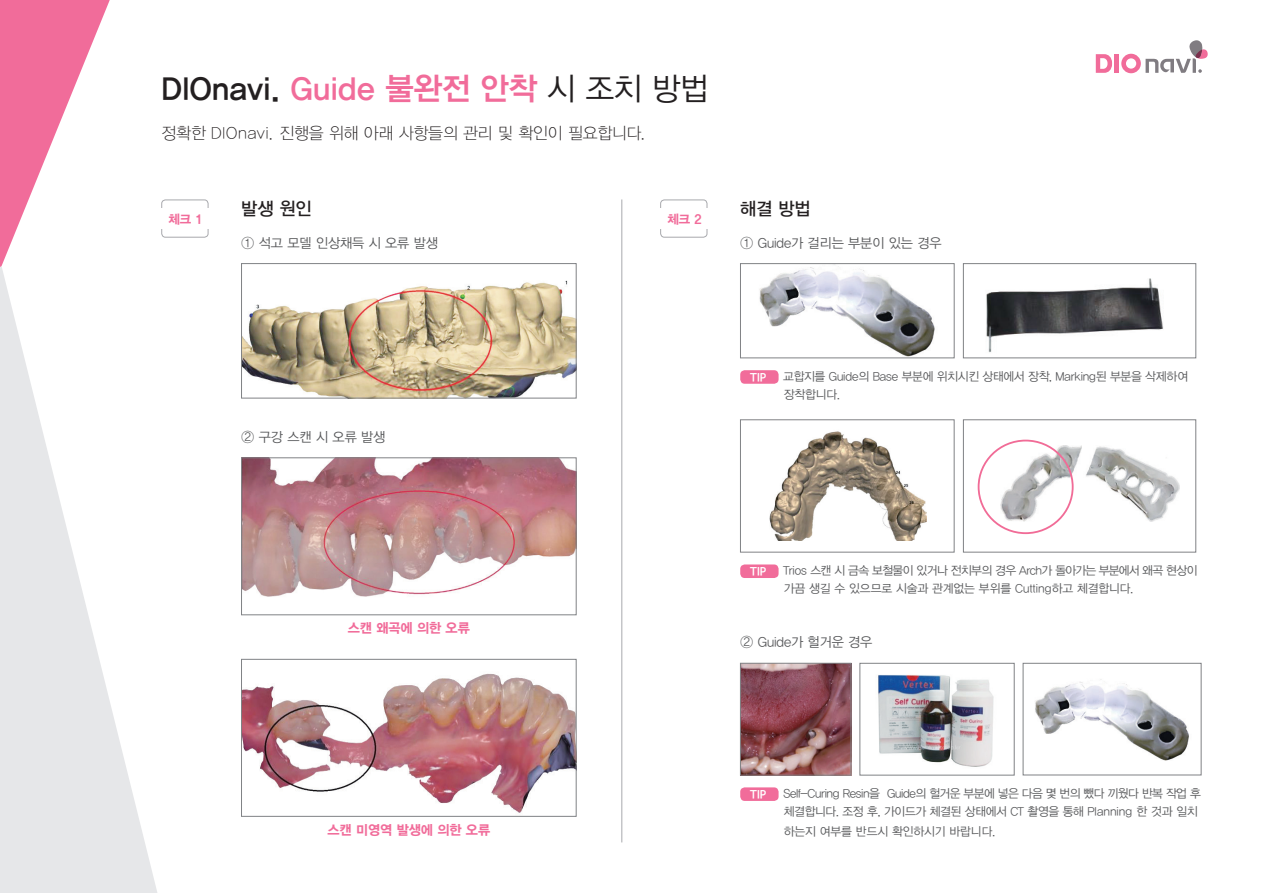
<style>
.page{position:relative;width:1263px;height:893px;background:#fff}
.page>*{position:absolute;margin:0;border:0;box-sizing:border-box;transform-origin:0 0}
.t1{font:31.5px "YDIYGO340";letter-spacing:.01em;color:#f16c9a}
.t2{font:18px "YDIYGO330";letter-spacing:-.01em;color:#231f20}
.t3{font:16.5px "YDIYGO310";letter-spacing:-.01em;color:#231f20}
.t4{font:13.5px "YDIYGO320";letter-spacing:-.01em;color:#57585a}
.t5{font:13.5px "YDIYGO350";letter-spacing:-.01em;color:#f16c9a}
.t6{font:12.75px "YDIYGO350";color:#f16c9a}
.t7{font:12px/18.1px "YDIYGO320";letter-spacing:-.01em;color:#57585a}
.t8{font:12px/18.1px "YDIYGO320";letter-spacing:-.03em;color:#57585a}
.t9{font:700 10.8px "Nanum Barun Gothic";letter-spacing:.02em;color:#fff}
.s1{color:#231f20}
.s2{font-family:"YDIYGO320";color:#231f20}
</style>
<div class="page">
<svg style="left:0;top:295px;width:157px;height:598px;fill:#e6e7e9"></svg>
<svg style="left:0;top:0;width:110px;height:295px"></svg>
<svg style="left:1096px;top:54px;width:16px;height:19px"></svg>
<div style="left:1114px;top:54px;width:5px;height:19px;background:#f16c9a"></div>
<svg style="left:1121px;top:40px;width:87px;height:33px"></svg>
<div style="left:161px;top:199px;width:48px;height:39px;border:1px solid #a8a9ad;border-radius:4px"></div>
<div style="left:157px;top:208px;width:55px;height:21px;background:#fff"></div>
<img style="left:243px;top:280px;width:331px;height:116px">
<div style="left:241px;top:263px;width:335px;height:135px;border:1px solid #808285"></div>
<img style="left:243px;top:460px;width:331px;height:137px">
<div style="left:241px;top:458px;width:335px;height:157px;border:1px solid #808285"></div>
<hr style="left:621px;top:199px;width:1px;height:643px;background:#a8a9ad">
<div style="left:660px;top:199px;width:47px;height:39px;border:1px solid #a8a9ad;border-radius:4px"></div>
<div style="left:656px;top:208px;width:55px;height:21px;background:#fff"></div>
<img style="left:878px;top:675px;width:116px;height:92px">
<img style="left:742px;top:665px;width:107px;height:108px">
<div style="left:740px;top:663px;width:111px;height:112px;border:1px solid #808285"></div>
<img style="left:1035px;top:679px;width:154px;height:82px">
<div style="left:1023px;top:663px;width:178px;height:112px;border:1px solid #808285"></div>
<img style="left:759px;top:267px;width:176px;height:89px">
<div style="left:740px;top:263px;width:214px;height:95px;border:1px solid #808285"></div>
<img style="left:986px;top:278px;width:178px;height:75px">
<div style="left:963px;top:263px;width:233px;height:95px;border:1px solid #808285"></div>
<div style="left:740px;top:370px;width:38px;height:14px;background:#f16c9a;border-radius:5px"></div>
<div style="left:740px;top:787px;width:38px;height:14px;background:#f16c9a;border-radius:5px"></div>
<div style="left:740px;top:564px;width:38px;height:14px;background:#f16c9a;border-radius:5px"></div>
<img style="left:769px;top:431px;width:157px;height:110px">
<div style="left:963px;top:420px;width:233px;height:132px;border:1px solid #808285"></div>
<img style="left:1001px;top:446px;width:178px;height:75px">
<div style="left:978px;top:440px;width:95px;height:94px;border:2px solid #f16c97;border-radius:50%"></div>
<img style="left:243px;top:673px;width:331px;height:140px">
<div style="left:241px;top:659px;width:335px;height:157px;border:1px solid #808285"></div>
<h1 class="t1" style="left:162px;top:70px;width:549px"><span class="s1">DIOnavi.</span> Guide 불완전 안착 <span class="s2">시 조치 방법</span></h1>
<h3 class="t3" style="left:162px;top:125px;width:485px">정확한 DIOnavi. 진행을 위해 아래 사항들의 관리 및 확인이 필요합니다.</h3>
<p class="t6" style="left:168px;top:212px;width:36px">체크 1</p>
<h2 class="t2" style="left:241px;top:198px;width:72px">발생 원인</h2>
<p class="t4" style="left:241px;top:235px;width:198px">① 석고 모델 인상채득 시 오류 발생</p>
<p class="t6" style="left:667px;top:212px;width:36px">체크 2</p>
<h2 class="t2" style="left:740px;top:198px;width:72px">해결 방법</h2>
<p class="t4" style="left:740px;top:235px;width:203px">① Guide가 걸리는 부분이 있는 경우</p>
<p class="t4" style="left:241px;top:430px;width:146px">② 구강 스캔 시 오류 발생</p>
<p class="t9" style="left:750px;top:372px;width:18px">TIP</p>
<p class="t7" style="left:783px;top:367px;width:406px">교합지를 Guide의 Base 부분에 위치시킨 상태에서 장착, Marking된 부분을 삭제하여 장착합니다.</p>
<p class="t5" style="left:348px;top:621px;width:123px">스캔 왜곡에 의한 오류</p>
<p class="t9" style="left:750px;top:566px;width:18px">TIP</p>
<p class="t7" style="left:783px;top:561px;width:416px">Trios 스캔 시 금속 보철물이 있거나 전치부의 경우 Arch가 돌아가는 부분에서 왜곡 현상이 가끔 생길 수 있으므로 시술과 관계없는 부위를 Cutting하고 체결합니다.</p>
<p class="t4" style="left:740px;top:635px;width:134px">② Guide가 헐거운 경우</p>
<p class="t5" style="left:328px;top:823px;width:164px">스캔 미영역 발생에 의한 오류</p>
<p class="t9" style="left:750px;top:789px;width:18px">TIP</p>
<p class="t8" style="left:783px;top:784px;width:419px">Self-Curing Resin을 Guide의 헐거운 부분에 넣은 다음 몇 번의 뺐다 끼웠다 반복 작업 후 체결합니다. 조정 후, 가이드가 체결된 상태에서 CT 촬영을 통해 Planning 한 것과 일치</p>
<p class="t7" style="left:784px;top:822px;width:213px">하는지 여부를 반드시 확인하시기 바랍니다.</p>
</div>
